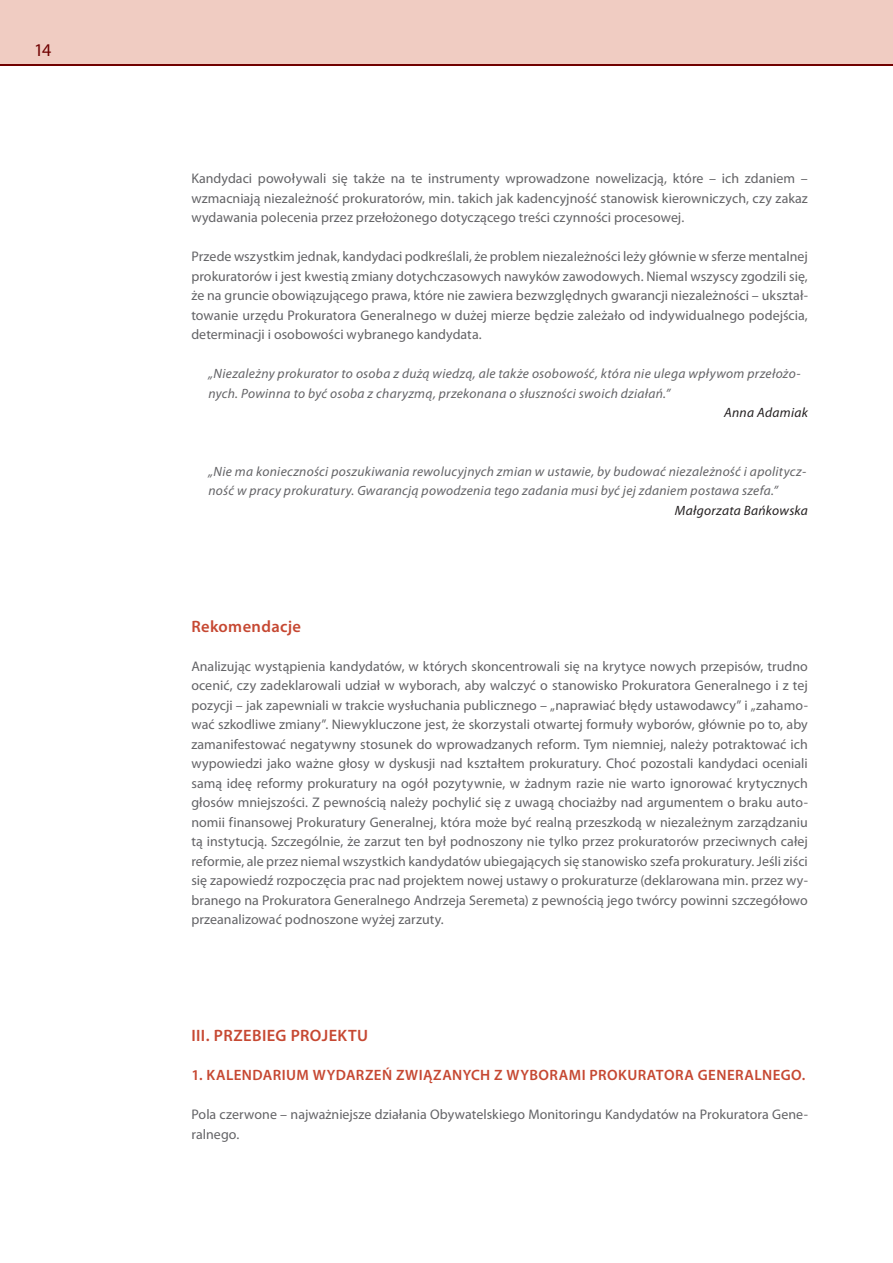
<style>
.page{position:relative;width:893px;height:1263px;background:#fff}
.page>*{position:absolute;margin:0;border:0;box-sizing:border-box;transform-origin:0 0}
.t1{font:18px "Myriad Pro";color:#700000}
.tytul{font:600 16.5px "Myriad Pro";letter-spacing:.025em;color:#c64832}
.podtytul{font:600 15px "Myriad Pro";letter-spacing:.03em;color:#c64832}
.t2{font:13.95px/19.5px "Myriad Pro";letter-spacing:.005em;color:#636366;text-align:justify}
.cyt{font:italic 13.5px/19.5px "Myriad Pro";letter-spacing:.02em;color:#636366}
.cyt-2{font:italic 13.5px "Myriad Pro";letter-spacing:.02em;color:#231f20}
</style>
<div class="page">
<div style="left:0;top:0;width:893px;height:66px;background:#700000"></div>
<div style="left:0;top:0;width:893px;height:64px;background:#f0ccc2"></div>
<p class="t1" style="left:34px;top:39px;width:19px">14</p>
<p class="t2" style="left:191px;top:169px;width:618px">Kandydaci powoływali się także na te instrumenty wprowadzone nowelizacją, które – ich zdaniem – wzmacniają niezależność prokuratorów, min. takich jak kadencyjność stanowisk kierowniczych, czy zakaz wydawania polecenia przez przełożonego dotyczącego treści czynności procesowej.</p>
<p class="t2" style="left:191px;top:247px;width:618px">Przede wszystkim jednak, kandydaci podkreślali, że problem niezależności leży głównie w sferze mentalnej prokuratorów i jest kwestią zmiany dotychczasowych nawyków zawodowych. Niemal wszyscy zgodzili się, że na gruncie obowiązującego prawa, które nie zawiera bezwzględnych gwarancji niezależności – ukształ&shy;towanie urzędu Prokuratora Generalnego w dużej mierze będzie zależało od indywidualnego podejścia, determinacji i osobowości wybranego kandydata.</p>
<p class="cyt" style="left:208px;top:364px;width:594px">„Niezależny prokurator to osoba z dużą wiedzą, ale także osobowość, która nie ulega wpływom przełożo&shy;nych. Powinna to być osoba z charyzmą, przekonana o słuszności swoich działań.”</p>
<p class="cyt-2" style="left:724px;top:404px;width:85px">Anna Adamiak</p>
<p class="cyt" style="left:208px;top:461px;width:599px">„Nie ma konieczności poszukiwania rewolucyjnych zmian w ustawie, by budować niezależność i apolitycz&shy;ność w pracy prokuratury. Gwarancją powodzenia tego zadania musi być jej zdaniem postawa szefa.”</p>
<p class="cyt-2" style="left:675px;top:502px;width:135px">Małgorzata Bańkowska</p>
<p class="tytul" style="left:191px;top:616px;width:111px">Rekomendacje</p>
<p class="t2" style="left:191px;top:656px;width:618px">Analizując wystąpienia kandydatów, w których skoncentrowali się na krytyce nowych przepisów, trudno ocenić, czy zadeklarowali udział w wyborach, aby walczyć o stanowisko Prokuratora Generalnego i z tej pozycji – jak zapewniali w trakcie wysłuchania publicznego – „naprawiać błędy ustawodawcy” i „zahamo&shy;wać szkodliwe zmiany”. Niewykluczone jest, że skorzystali otwartej formuły wyborów, głównie po to, aby zamanifestować negatywny stosunek do wprowadzanych reform. Tym niemniej, należy potraktować ich wypowiedzi jako ważne głosy w dyskusji nad kształtem prokuratury. Choć pozostali kandydaci oceniali samą ideę reformy prokuratury na ogół pozytywnie, w żadnym razie nie warto ignorować krytycznych głosów mniejszości. Z pewnością należy pochylić się z uwagą chociażby nad argumentem o braku auto&shy;nomii finansowej Prokuratury Generalnej, która może być realną przeszkodą w niezależnym zarządzaniu tą instytucją. Szczególnie, że zarzut ten był podnoszony nie tylko przez prokuratorów przeciwnych całej reformie, ale przez niemal wszystkich kandydatów ubiegających się stanowisko szefa prokuratury. Jeśli ziści się zapowiedź rozpoczęcia prac nad projektem nowej ustawy o prokuraturze (deklarowana min. przez wy&shy;branego na Prokuratora Generalnego Andrzeja Seremeta) z pewnością jego twórcy powinni szczegółowo przeanalizować podnoszone wyżej zarzuty.</p>
<p class="tytul" style="left:191px;top:1025px;width:178px">III. PRZEBIEG PROJEKTU</p>
<p class="podtytul" style="left:191px;top:1066px;width:615px">1. KALENDARIUM WYDARZEŃ ZWIĄZANYCH Z WYBORAMI PROKURATORA GENERALNEGO.</p>
<p class="t2" style="left:191px;top:1105px;width:618px">Pola czerwone – najważniejsze działania Obywatelskiego Monitoringu Kandydatów na Prokuratora Gene&shy;ralnego.</p>
</div>
